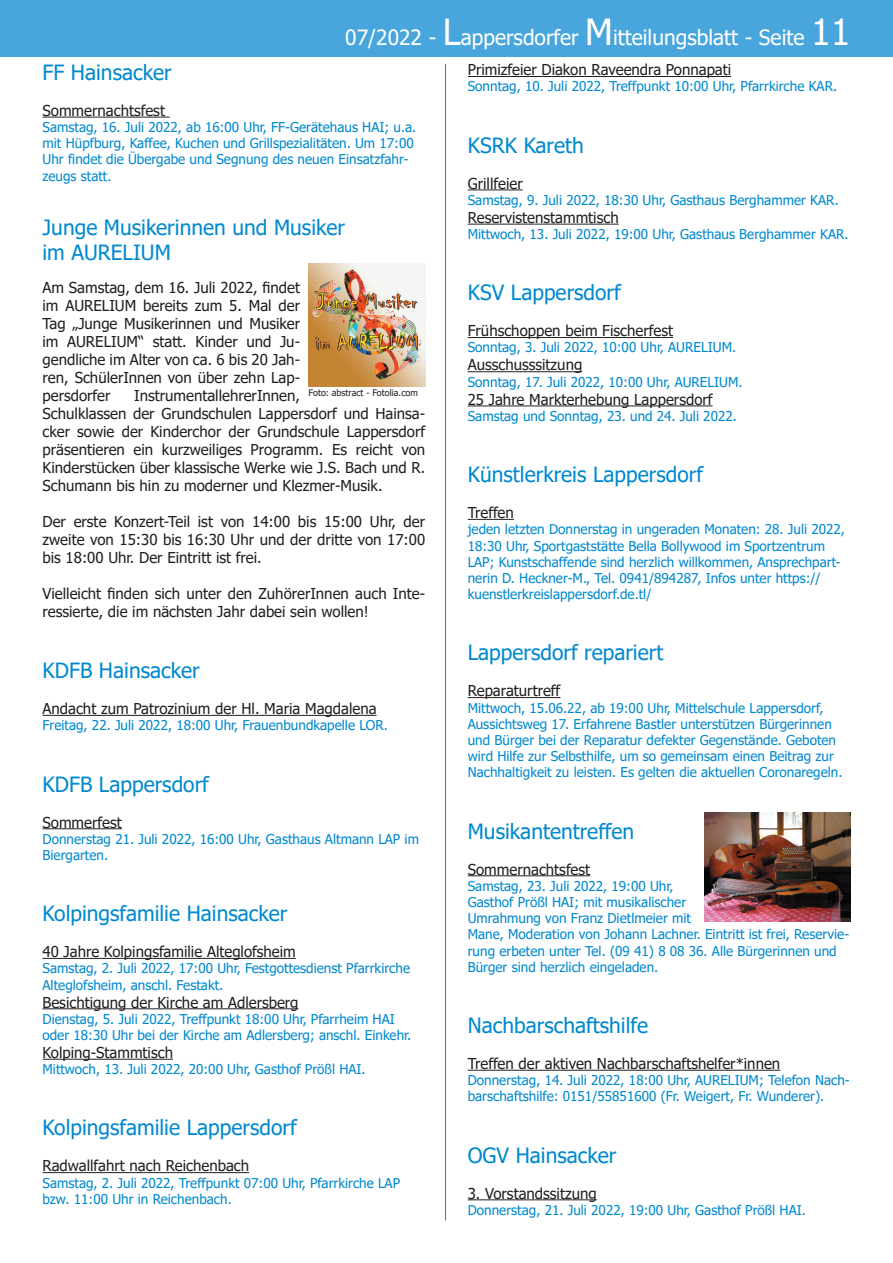
<style>
.page{position:relative;width:893px;height:1263px;background:#fff}
.page>*{position:absolute;margin:0;border:0;box-sizing:border-box;transform-origin:0 0}
.t1{font:21px/25.2px "Tahoma";color:#0089cf}
.t2{font:21px "Tahoma";color:#fff}
.t3{font:15px/18px "Tahoma";color:#231f20;text-align:justify}
.t4{font:13.5px/16.2px "Tahoma";color:#0089cf}
.t5{font:9px "Tahoma";color:#231f20}
.s1{font-size:36px}
</style>
<div class="page">
<div style="left:0;top:0;width:893px;height:57px;background:#48a6dc"></div>
<hr style="left:445px;top:64px;width:1px;height:1156px;background:#0089cf">
<hr style="left:468px;top:1199px;width:129px;height:1px;background:#231f20">
<hr style="left:468px;top:697px;width:92px;height:1px;background:#231f20">
<hr style="left:468px;top:405px;width:245px;height:1px;background:#231f20">
<hr style="left:468px;top:371px;width:114px;height:1px;background:#231f20">
<hr style="left:468px;top:337px;width:205px;height:1px;background:#231f20">
<hr style="left:468px;top:76px;width:263px;height:1px;background:#231f20">
<hr style="left:43px;top:1059px;width:130px;height:1px;background:#231f20">
<hr style="left:43px;top:1008px;width:256px;height:1px;background:#231f20">
<hr style="left:43px;top:958px;width:253px;height:1px;background:#231f20">
<hr style="left:43px;top:715px;width:334px;height:1px;background:#231f20">
<hr style="left:43px;top:117px;width:127px;height:1px;background:#231f20">
<hr style="left:43px;top:828px;width:79px;height:1px;background:#231f20">
<hr style="left:43px;top:1172px;width:206px;height:1px;background:#231f20">
<hr style="left:468px;top:189px;width:55px;height:1px;background:#231f20">
<hr style="left:468px;top:224px;width:151px;height:1px;background:#231f20">
<hr style="left:468px;top:519px;width:46px;height:1px;background:#231f20">
<hr style="left:468px;top:875px;width:122px;height:1px;background:#231f20">
<hr style="left:468px;top:1070px;width:312px;height:1px;background:#231f20">
<img style="left:309px;top:264px;width:116px;height:123px">
<img style="left:704px;top:812px;width:146px;height:110px">
<h1 class="t2" style="left:345px;top:24px;width:507px">07/2022 - <span class="s1">L</span>appersdorfer <span class="s1">M</span>itteilungsblatt - Seite <span class="s1">11</span></h1>
<h3 class="t1" style="left:43px;top:61px;width:131px">FF Hainsacker</h3>
<p class="t3" style="left:43px;top:102px;width:124px">Sommernachtsfest</p>
<p class="t4" style="left:43px;top:120px;width:375px">Samstag, 16. Juli 2022, ab 16:00 Uhr, FF-Gerätehaus HAI; u.a. mit Hüpfburg, Kaffee, Kuchen und Grillspezialitäten. Um 17:00<br>Uhr findet die Übergabe und Segnung des neuen Einsatzfahr&shy;zeugs statt.</p>
<h3 class="t1" style="left:43px;top:216px;width:304px">Junge Musikerinnen und Musiker im AURELIUM</h3>
<p class="t3" style="left:43px;top:279px;width:259px">Am Samstag, dem 16. Juli 2022, findet</p>
<p class="t3" style="left:43px;top:297px;width:259px">im AURELIUM bereits zum 5. Mal der Tag „Junge Musikerinnen und Musiker im AURELIUM“ statt. Kinder und Ju&shy;gendliche im Alter von ca. 6 bis 20 Jah&shy;ren, SchülerInnen von über zehn Lap-</p>
<p class="t5" style="left:309px;top:387px;width:111px">Foto: abstract - Fotolia.com</p>
<p class="t3" style="left:43px;top:387px;width:70px">persdorfer</p>
<p class="t3" style="left:43px;top:387px;width:384px;text-align:left;text-indent:92px">InstrumentallehrerInnen,<br>Schulklassen der Grundschulen Lappersdorf und Hainsa&shy;cker sowie der Kinderchor der Grundschule Lappersdorf präsentieren ein kurzweiliges Programm. Es reicht von Kinderstücken über klassische Werke wie J.S. Bach und R.<br>Schumann bis hin zu moderner und Klezmer-Musik.</p>
<p class="t3" style="left:43px;top:513px;width:384px">Der erste Konzert-Teil ist von 14:00 bis 15:00 Uhr, der zweite von 15:30 bis 16:30 Uhr und der dritte von 17:00 bis 18:00 Uhr. Der Eintritt ist frei.</p>
<p class="t3" style="left:43px;top:585px;width:384px">Vielleicht finden sich unter den ZuhörerInnen auch Inte&shy;ressierte, die im nächsten Jahr dabei sein wollen!</p>
<h3 class="t1" style="left:43px;top:659px;width:159px">KDFB Hainsacker</h3>
<p class="t3" style="left:43px;top:700px;width:336px">Andacht zum Patrozinium der Hl. Maria Magdalena</p>
<p class="t4" style="left:43px;top:718px;width:347px">Freitag, 22. Juli 2022, 18:00 Uhr, Frauenbundkapelle LOR.</p>
<h3 class="t1" style="left:43px;top:772px;width:168px">KDFB Lappersdorf</h3>
<p class="t3" style="left:43px;top:814px;width:81px">Sommerfest</p>
<p class="t4" style="left:43px;top:831px;width:378px">Donnerstag 21. Juli 2022, 16:00 Uhr, Gasthaus Altmann LAP im<br>Biergarten.</p>
<h3 class="t1" style="left:43px;top:902px;width:246px">Kolpingsfamilie Hainsacker</h3>
<p class="t3" style="left:43px;top:943px;width:255px">40 Jahre Kolpingsfamilie Alteglofsheim</p>
<p class="t4" style="left:43px;top:961px;width:369px">Samstag, 2. Juli 2022, 17:00 Uhr, Festgottesdienst Pfarrkirche<br>Alteglofsheim, anschl. Festakt.</p>
<p class="t3" style="left:43px;top:994px;width:258px">Besichtigung der Kirche am Adlersberg</p>
<p class="t4" style="left:43px;top:1011px;width:370px">Dienstag, 5. Juli 2022, Treffpunkt 18:00 Uhr, Pfarrheim HAI oder 18:30 Uhr bei der Kirche am Adlersberg; anschl. Einkehr.</p>
<p class="t3" style="left:43px;top:1044px;width:132px">Kolping-Stammtisch</p>
<p class="t4" style="left:43px;top:1062px;width:325px">Mittwoch, 13. Juli 2022, 20:00 Uhr, Gasthof Prößl HAI.</p>
<h3 class="t1" style="left:43px;top:1116px;width:256px">Kolpingsfamilie Lappersdorf</h3>
<p class="t3" style="left:43px;top:1158px;width:208px">Radwallfahrt nach Reichenbach</p>
<p class="t4" style="left:43px;top:1175px;width:359px">Samstag, 2. Juli 2022, Treffpunkt 07:00 Uhr, Pfarrkirche LAP bzw. 11:00 Uhr in Reichenbach.</p>
<p class="t3" style="left:468px;top:62px;width:265px">Primizfeier Diakon Raveendra Ponnapati</p>
<p class="t4" style="left:468px;top:79px;width:371px">Sonntag, 10. Juli 2022, Treffpunkt 10:00 Uhr, Pfarrkirche KAR.</p>
<h3 class="t1" style="left:468px;top:134px;width:118px">KSRK Kareth</h3>
<p class="t3" style="left:468px;top:175px;width:57px">Grillfeier</p>
<p class="t4" style="left:468px;top:193px;width:372px">Samstag, 9. Juli 2022, 18:30 Uhr, Gasthaus Berghammer KAR.</p>
<p class="t3" style="left:468px;top:209px;width:152px">Reservistenstammtisch</p>
<p class="t4" style="left:468px;top:227px;width:382px">Mittwoch, 13. Juli 2022, 19:00 Uhr, Gasthaus Berghammer KAR.</p>
<h3 class="t1" style="left:468px;top:281px;width:155px">KSV Lappersdorf</h3>
<p class="t3" style="left:468px;top:323px;width:207px">Frühschoppen beim Fischerfest</p>
<p class="t4" style="left:468px;top:340px;width:270px">Sonntag, 3. Juli 2022, 10:00 Uhr, AURELIUM.</p>
<p class="t3" style="left:468px;top:357px;width:116px">Ausschusssitzung</p>
<p class="t4" style="left:468px;top:374px;width:276px">Sonntag, 17. Juli 2022, 10:00 Uhr, AURELIUM.</p>
<p class="t3" style="left:468px;top:391px;width:246px">25 Jahre Markterhebung Lappersdorf</p>
<p class="t4" style="left:468px;top:409px;width:271px">Samstag und Sonntag, 23. und 24. Juli 2022.</p>
<h3 class="t1" style="left:468px;top:463px;width:237px">Künstlerkreis Lappersdorf</h3>
<p class="t3" style="left:468px;top:504px;width:48px">Treffen</p>
<p class="t4" style="left:468px;top:522px;width:379px">jeden letzten Donnerstag in ungeraden Monaten: 28. Juli 2022,</p>
<p class="t4" style="left:468px;top:538px;width:375px">18:30 Uhr, Sportgaststätte Bella Bollywood im Sportzentrum LAP; Kunstschaffende sind herzlich willkommen, Ansprechpart&shy;nerin D. Heckner-M., Tel. 0941/894287, Infos unter https:// kuenstlerkreislappersdorf.de.tl/</p>
<h3 class="t1" style="left:468px;top:641px;width:197px">Lappersdorf repariert</h3>
<p class="t3" style="left:468px;top:683px;width:94px">Reparaturtreff</p>
<p class="t4" style="left:468px;top:700px;width:376px">Mittwoch, 15.06.22, ab 19:00 Uhr, Mittelschule Lappersdorf, Aussichtsweg 17. Erfahrene Bastler unterstützen Bürgerinnen und Bürger bei der Reparatur defekter Gegenstände. Geboten wird Hilfe zur Selbsthilfe, um so gemeinsam einen Beitrag zur Nachhaltigkeit zu leisten. Es gelten die aktuellen Coronaregeln.</p>
<h3 class="t1" style="left:468px;top:819px;width:168px">Musikantentreffen</h3>
<p class="t3" style="left:468px;top:861px;width:124px">Sommernachtsfest</p>
<p class="t4" style="left:468px;top:878px;width:383px">Samstag, 23. Juli 2022, 19:00 Uhr,<br>Gasthof Prößl HAI; mit musikalischer<br>Umrahmung von Franz Dietlmeier mit<br>Mane, Moderation von Johann Lachner. Eintritt ist frei, Reservie&shy;rung erbeten unter Tel. (09 41) 8 08 36. Alle Bürgerinnen und Bürger sind herzlich eingeladen.</p>
<h3 class="t1" style="left:468px;top:1014px;width:182px">Nachbarschaftshilfe</h3>
<p class="t3" style="left:468px;top:1055px;width:314px">Treffen der aktiven Nachbarschaftshelfer*innen</p>
<p class="t4" style="left:468px;top:1073px;width:383px">Donnerstag, 14. Juli 2022, 18:00 Uhr, AURELIUM; Telefon Nach&shy;barschaftshilfe: 0151/55851600 (Fr. Weigert, Fr. Wunderer).</p>
<h3 class="t1" style="left:468px;top:1143px;width:150px">OGV Hainsacker</h3>
<p class="t3" style="left:468px;top:1185px;width:131px">3. Vorstandssitzung</p>
<p class="t4" style="left:468px;top:1202px;width:340px">Donnerstag, 21. Juli 2022, 19:00 Uhr, Gasthof Prößl HAI.</p>
</div>
